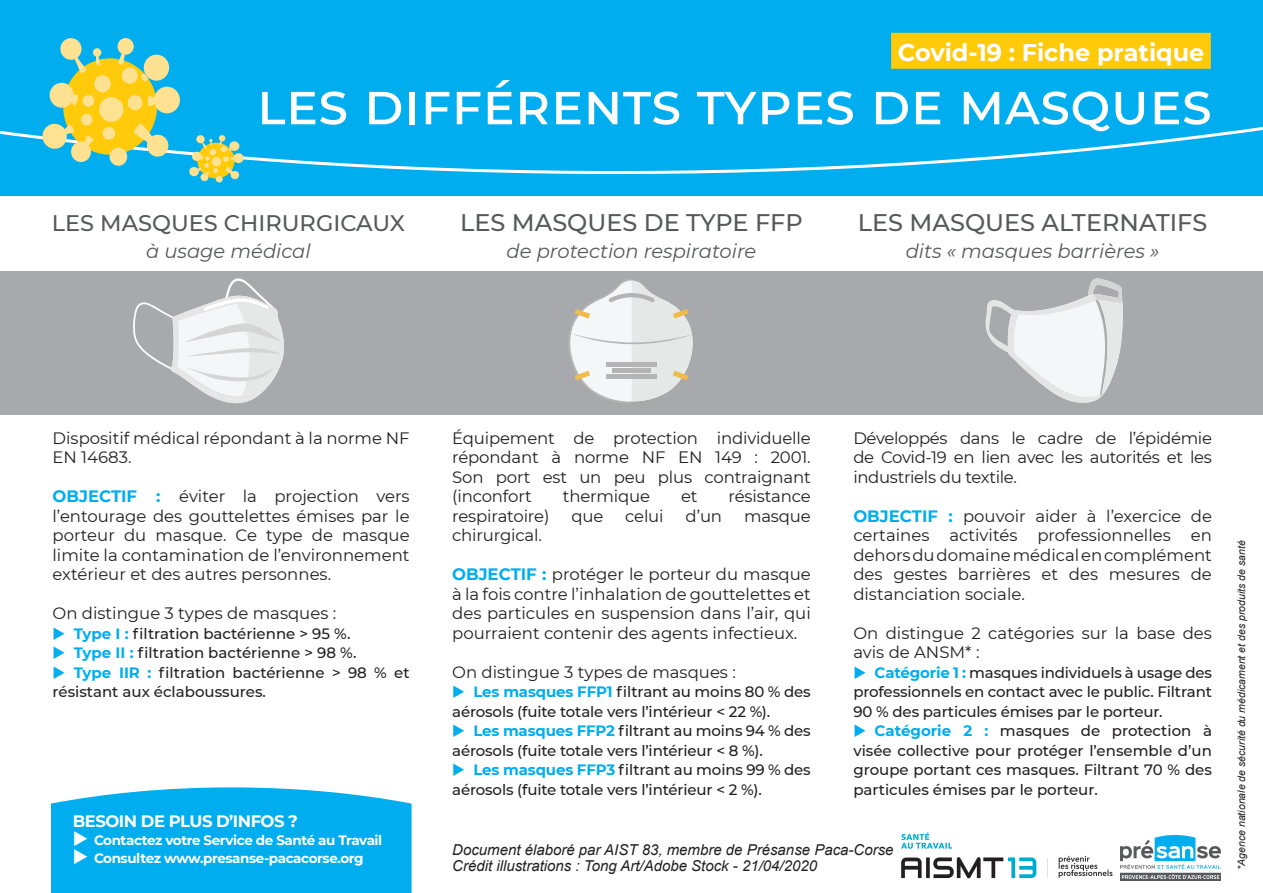
<style>
.page{position:relative;width:1263px;height:893px;background:#fff}
.page>*{position:absolute;margin:0;border:0;box-sizing:border-box;transform-origin:0 0}
.t1{font:500 57px "Montserrat";letter-spacing:.015em;color:#fff}
.t2{font:500 24px "Montserrat";color:#57585a}
.t3{font:700 24px "Montserrat";color:#fff}
.t4{font:500 22.5px "Montserrat";color:#57585a}
.t5{font:italic 19.5px "Montserrat";color:#57585a}
.t6{font:16.5px/19.5px "Montserrat";color:#231f20;text-align:justify}
.t7{font:700 16.5px "Montserrat";letter-spacing:-.03em;color:#fff}
.t8{font:500 15px/19.5px "Montserrat";letter-spacing:-.01em;color:#231f20}
.t9{font:italic 15px/16.5px "Arial";color:#231f20}
.t10{font:700 13.5px/18px "Montserrat";letter-spacing:-.03em;color:#fff}
.t11{font:italic 10.5px "Arial";color:#231f20}
.s1{font-weight:700;color:#00aeef}
</style>
<div class="page">
<div style="left:0;top:272px;width:1263px;height:143px;background:#a8a9ad"></div>
<div style="left:0;top:0;width:1263px;height:196px;background:#00aeef"></div>
<svg style="left:0;top:119px;width:1263px;height:55px"></svg>
<svg style="left:985px;top:278px;width:138px;height:125px"></svg>
<svg style="left:569px;top:279px;width:124px;height:124px"></svg>
<svg style="left:133px;top:278px;width:151px;height:126px"></svg>
<div style="left:891px;top:33px;width:320px;height:36px;background:#feca0a"></div>
<div style="left:63px;top:58px;width:94px;height:97px;background:#feca0a;border-radius:50%"></div>
<div style="left:122px;top:67px;width:16px;height:17px;background:#ffe192;border-radius:50%"></div>
<svg style="left:118px;top:38px;width:16px;height:27px"></svg>
<svg style="left:109px;top:148px;width:18px;height:18px"></svg>
<svg style="left:141px;top:55px;width:39px;height:58px"></svg>
<svg style="left:134px;top:123px;width:34px;height:34px"></svg>
<div style="left:128px;top:95px;width:14px;height:15px;background:#ffe192;border-radius:50%"></div>
<svg style="left:50px;top:83px;width:28px;height:25px"></svg>
<svg style="left:60px;top:38px;width:27px;height:35px"></svg>
<div style="left:81px;top:114px;width:11px;height:12px;background:#ffe192;border-radius:50%"></div>
<svg style="left:93px;top:48px;width:8px;height:17px"></svg>
<div style="left:94px;top:75px;width:17px;height:17px;background:#ffe192;border-radius:50%"></div>
<div style="left:103px;top:127px;width:12px;height:13px;background:#ffe192;border-radius:50%"></div>
<div style="left:99px;top:97px;width:24px;height:25px;background:#ffe192;border-radius:50%"></div>
<div style="left:83px;top:95px;width:11px;height:12px;background:#ffe192;border-radius:50%"></div>
<svg style="left:41px;top:123px;width:53px;height:39px"></svg>
<svg style="left:189px;top:135px;width:55px;height:48px"></svg>
<img style="left:901px;top:832px;width:212px;height:47px">
<img style="left:1120px;top:836px;width:101px;height:44px">
<div style="left:51px;top:787px;width:361px;height:106px;background:#00aeef"></div>
<h2 class="t3" style="left:898px;top:35px;width:308px">Covid-19 : Fiche pratique</h2>
<h1 class="t1" style="left:257px;top:64px;width:957px">les différents types de masques</h1>
<h3 class="t4" style="left:52px;top:208px;width:355px">LES MASQUES CHIRURGICAUX</h3>
<p class="t5" style="left:146px;top:238px;width:166px">à usage médical</p>
<h2 class="t2" style="left:460px;top:206px;width:344px">LES MASQUES DE TYPE FFP</h2>
<p class="t5" style="left:507px;top:238px;width:251px">de protection respiratoire</p>
<h2 class="t2" style="left:858px;top:206px;width:351px">LES MASQUES ALTERNATIFS</h2>
<p class="t5" style="left:906px;top:238px;width:255px">dits « masques barrières »</p>
<p class="t6" style="left:53px;top:427px;width:359px">Dispositif médical répondant à la norme NF<br>EN 14683.</p>
<p class="t6" style="left:53px;top:486px;width:359px"><span class="s1">OBJECTIF :</span> éviter la projection vers l’entourage des gouttelettes émises par le porteur du masque. Ce type de masque limite la contamination de l’environnement extérieur et des autres personnes.</p>
<p class="t6" style="left:53px;top:603px;width:285px">On distingue 3 types de masques :</p>
<p class="t8" style="left:74px;top:623px;width:278px"><span class="s1">Type I :</span> filtration bactérienne &gt; 95 %.</p>
<p class="t8" style="left:74px;top:642px;width:284px"><span class="s1">Type II :</span> filtration bactérienne &gt; 98 %.</p>
<p class="t8" style="left:74px;top:662px;width:337px"><span class="s1">Type IIR :</span> filtration bactérienne &gt; 98 % et</p>
<p class="t8" style="left:53px;top:681px;width:215px">résistant aux éclaboussures.</p>
<p class="t6" style="left:452px;top:427px;width:360px">Équipement de protection individuelle répondant à norme NF EN 149 : 2001.<br>Son port est un peu plus contraignant (inconfort</p>
<p class="t6" style="left:563px;top:486px;width:89px">thermique</p>
<p class="t6" style="left:681px;top:486px;width:18px">et</p>
<p class="t6" style="left:729px;top:486px;width:84px">résistance</p>
<p class="t6" style="left:452px;top:505px;width:99px">respiratoire)</p>
<p class="t6" style="left:571px;top:505px;width:33px">que</p>
<p class="t6" style="left:625px;top:505px;width:40px">celui</p>
<p class="t6" style="left:686px;top:505px;width:38px">d’un</p>
<p class="t6" style="left:744px;top:505px;width:68px">masque</p>
<p class="t6" style="left:452px;top:525px;width:91px">chirurgical.</p>
<p class="t6" style="left:452px;top:564px;width:360px"><span class="s1">OBJECTIF :</span> protéger le porteur du masque à la fois contre l’inhalation de gouttelettes et des particules en suspension dans l’air, qui pourraient contenir des agents infectieux.</p>
<p class="t6" style="left:452px;top:661px;width:285px">On distingue 3 types de masques :</p>
<p class="t8" style="left:452px;top:681px;width:360px;text-indent:21px"><span class="s1">Les masques FFP1</span> filtrant au moins 80 % des aérosols (fuite totale vers l’intérieur &lt; 22 %).</p>
<p class="t8" style="left:452px;top:720px;width:360px;text-indent:21px"><span class="s1">Les masques FFP2</span> filtrant au moins 94 % des aérosols (fuite totale vers l’intérieur &lt; 8 %).</p>
<p class="t8" style="left:452px;top:759px;width:360px;text-indent:21px"><span class="s1">Les masques FFP3</span> filtrant au moins 99 % des aérosols (fuite totale vers l’intérieur &lt; 2 %).</p>
<p class="t6" style="left:853px;top:427px;width:360px">Développés dans le cadre de l’épidémie de Covid-19 en lien avec les autorités et les industriels du textile.</p>
<p class="t6" style="left:853px;top:505px;width:360px"><span class="s1">OBJECTIF :</span> pouvoir aider à l’exercice de certaines activités professionnelles en dehors du domaine médical en complément des gestes barrières et des mesures de distanciation sociale.</p>
<p class="t6" style="left:853px;top:622px;width:360px">On distingue 2 catégories sur la base des avis de ANSM* :</p>
<p class="t8" style="left:853px;top:662px;width:360px;text-align:justify;text-indent:21px"><span class="s1">Catégorie 1 :</span> masques individuels à usage des professionnels en contact avec le public. Filtrant 90 % des particules émises par le porteur.</p>
<p class="t8" style="left:853px;top:720px;width:360px;text-align:justify;text-indent:21px"><span class="s1">Catégorie 2 :</span> masques de protection à visée collective pour protéger l’ensemble d’un groupe portant ces masques. Filtrant 70 % des particules émises par le porteur.</p>
<p class="t7" style="left:73px;top:809px;width:227px">BESOIN DE PLUS D’INFOS ?</p>
<p class="t10" style="left:94px;top:831px;width:290px">Contactez votre Service de Santé au Travail<br>Consultez www.presanse-pacacorse.org</p>
<p class="t9" style="left:452px;top:841px;width:443px">Document élaboré par AIST 83, membre de Présanse Paca-Corse<br>Crédit illustrations : Tong Art/Adobe Stock - 21/04/2020</p>
<p class="t11" style="left:1234px;top:870px;width:331px;rotate:-90deg">*Agence nationale de sécurité du médicament et des produits de santé</p>
</div>
